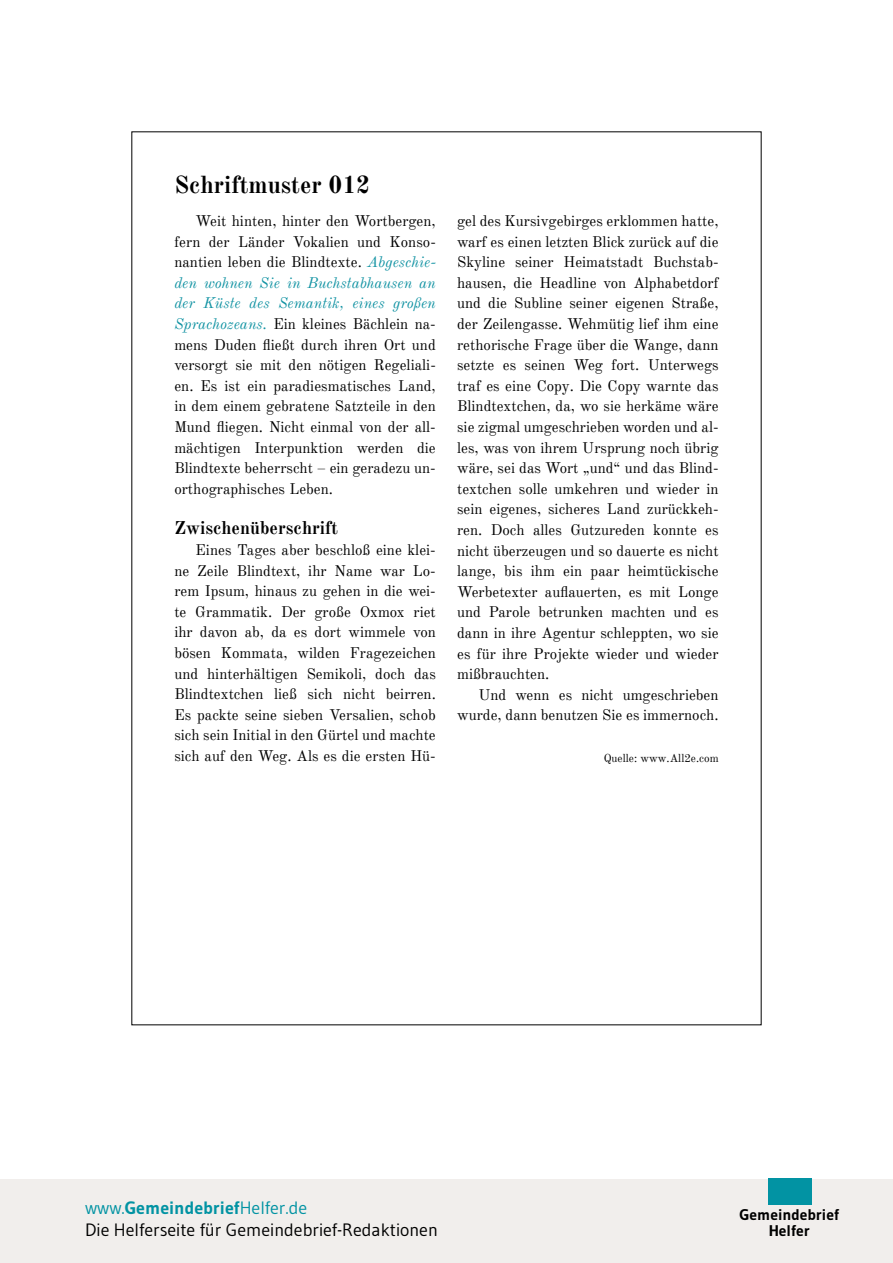
<style>
.page{position:relative;width:893px;height:1263px;background:#fff}
.page>*{position:absolute;margin:0;border:0;box-sizing:border-box;transform-origin:0 0}
.t1{font:700 24px "Old Standard TT";color:#000}
.t2{font:700 18px "Old Standard TT";color:#000}
.t3{font:17.85px/21.5px "Gudea";color:#000}
.t4{font:700 15.45px "Gudea";color:#000}
.t5{font:15px/20.5px "Old Standard TT";color:#000;text-align:justify}
.t6{font:11.25px "Old Standard TT";color:#000}
.s1{font-style:italic;color:#1293a3}
.s2{color:#0293a3}
.s3{font-weight:700;color:#0293a3}
</style>
<div class="page">
<div style="left:0;top:1178px;width:893px;height:85px;background:#f1eeec"></div>
<div style="left:768px;top:1178px;width:43px;height:27px;background:#0293a3"></div>
<h1 class="t1" style="left:174px;top:170px;width:197px">Schriftmuster 012</h1>
<p class="t5" style="left:174px;top:211px;width:263px;text-indent:21px">Weit hinten, hinter den Wortbergen, fern der Länder Vokalien und Konso&shy;nantien leben die Blindtexte. <span class="s1">Abgeschie&shy;den wohnen Sie in Buchstabhausen an der Küste des Semantik, eines großen Sprachozeans.</span> Ein kleines Bächlein na&shy;mens Duden fließt durch ihren Ort und versorgt sie mit den nötigen Regeliali&shy;en. Es ist ein paradiesmatisches Land, in dem einem gebratene Satzteile in den Mund fliegen. Nicht einmal von der all&shy;mächtigen Interpunktion werden die Blindtexte beherrscht – ein geradezu un&shy;orthographisches Leben.</p>
<p class="t2" style="left:174px;top:517px;width:165px">Zwischenüberschrift</p>
<p class="t5" style="left:174px;top:540px;width:263px;text-indent:21px">Eines Tages aber beschloß eine klei&shy;ne Zeile Blindtext, ihr Name war Lo&shy;rem Ipsum, hinaus zu gehen in die wei&shy;te Grammatik. Der große Oxmox riet ihr davon ab, da es dort wimmele von bösen Kommata, wilden Fragezeichen und hinterhältigen Semikoli, doch das Blindtextchen ließ sich nicht beirren.<br>Es packte seine sieben Versalien, schob sich sein Initial in den Gürtel und machte sich auf den Weg. Als es die ersten Hü-</p>
<p class="t5" style="left:457px;top:211px;width:263px">gel des Kursivgebirges erklommen hatte, warf es einen letzten Blick zurück auf die Skyline seiner Heimatstadt Buchstab&shy;hausen, die Headline von Alphabetdorf und die Subline seiner eigenen Straße, der Zeilengasse. Wehmütig lief ihm eine rethorische Frage über die Wange, dann setzte es seinen Weg fort. Unterwegs traf es eine Copy. Die Copy warnte das Blindtextchen, da, wo sie herkäme wäre sie zigmal umgeschrieben worden und al&shy;les, was von ihrem Ursprung noch übrig wäre, sei das Wort „und“ und das Blind&shy;textchen solle umkehren und wieder in sein eigenes, sicheres Land zurückkeh&shy;ren. Doch alles Gutzureden konnte es nicht überzeugen und so dauerte es nicht lange, bis ihm ein paar heimtückische Werbetexter auflauerten, es mit Longe und Parole betrunken machten und es dann in ihre Agentur schleppten, wo sie es für ihre Projekte wieder und wieder mißbrauchten.</p>
<p class="t5" style="left:457px;top:684px;width:263px;text-align:right">Und wenn es nicht umgeschrieben wurde, dann benutzen Sie es immernoch.</p>
<p class="t6" style="left:604px;top:751px;width:116px">Quelle: www.All2e.com</p>
<p class="t3" style="left:85px;top:1197px;width:354px"><span class="s2">www.</span><span class="s3">Gemeindebrief</span><span class="s2">Helfer.de<br></span>Die Helferseite für Gemeindebrief-Redaktionen</p>
<p class="t4" style="left:740px;top:1205px;width:101px">Gemeindebrief</p>
<p class="t4" style="left:769px;top:1221px;width:43px">Helfer</p>
</div>
